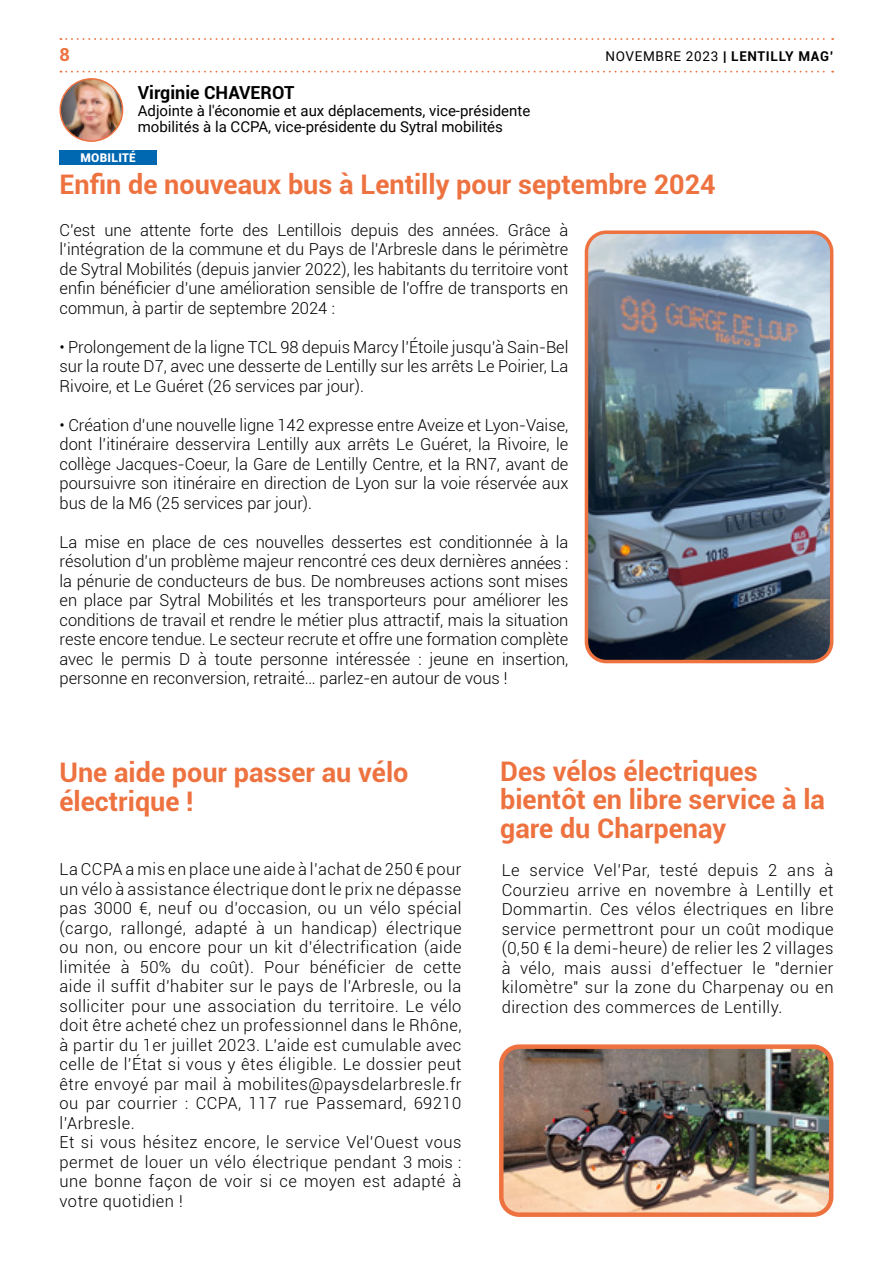
<style>
.page{position:relative;width:893px;height:1263px;background:#fff}
.page>*{position:absolute;margin:0;border:0;box-sizing:border-box;transform-origin:0 0}
.t1{font:700 27px/28.5px "Roboto";color:#ee7240}
.t2{font:700 18px "Roboto";color:#000}
.t3{font:700 18px "Roboto";color:#ee7240}
.t4{font:300 16.5px/19.5px "Roboto";letter-spacing:.03em;color:#000;text-align:justify}
.t5{font:15px/16.5px "Roboto";color:#000}
.t6{font:700 13.5px "Roboto";letter-spacing:.05em;color:#000}
.t7{font:900 12px "Roboto";letter-spacing:.02em;color:#fff}
.s1{font-weight:400}
</style>
<div class="page">
<svg style="left:60px;top:38px;width:773px;height:2px"></svg>
<svg style="left:60px;top:71px;width:773px;height:2px"></svg>
<img style="left:60px;top:79px;width:63px;height:62px;border-radius:31px">
<div style="left:60px;top:78px;width:63px;height:64px;border:2px solid #ee7240;border-radius:50%"></div>
<div style="left:60px;top:150px;width:97px;height:14px;background:#0067b1"></div>
<img style="left:588px;top:234px;width:244px;height:426px">
<div style="left:585px;top:230px;width:248px;height:433px;border:3px solid #ee7240;border-radius:20px"></div>
<img style="left:504px;top:1049px;width:324px;height:163px">
<div style="left:499px;top:1044px;width:334px;height:173px;border:4px solid #ee7240;border-radius:18px"></div>
<p class="t3" style="left:60px;top:41px;width:12px">8</p>
<p class="t6" style="left:605px;top:46px;width:230px"><span class="s1">NOVEMBRE 2023</span> | LENTILLY MAG’</p>
<p class="t2" style="left:138px;top:80px;width:158px">Virginie CHAVEROT</p>
<p class="t5" style="left:138px;top:101px;width:394px">Adjointe à l'économie et aux déplacements, vice-présidente mobilités à la CCPA, vice-présidente du Sytral mobilités</p>
<p class="t7" style="left:80px;top:149px;width:57px">MOBILITÉ</p>
<h1 class="t1" style="left:60px;top:170px;width:658px">Enfin de nouveaux bus à Lentilly pour septembre 2024</h1>
<p class="t4" style="left:60px;top:219px;width:510px">C’est une attente forte des Lentillois depuis des années. Grâce à l’intégration de la commune et du Pays de l’Arbresle dans le périmètre de Sytral Mobilités (depuis janvier 2022), les habitants du territoire vont enfin bénéficier d’une amélioration sensible de l’offre de transports en commun, à partir de septembre 2024 :</p>
<p class="t4" style="left:60px;top:337px;width:510px">• Prolongement de la ligne TCL 98 depuis Marcy l’Étoile jusqu’à Sain-Bel sur la route D7, avec une desserte de Lentilly sur les arrêts Le Poirier, La Rivoire, et Le Guéret (26 services par jour).</p>
<p class="t4" style="left:60px;top:415px;width:510px">• Création d’une nouvelle ligne 142 expresse entre Aveize et Lyon-Vaise, dont l’itinéraire desservira Lentilly aux arrêts Le Guéret, la Rivoire, le collège Jacques-Coeur, la Gare de Lentilly Centre, et la RN7, avant de poursuivre son itinéraire en direction de Lyon sur la voie réservée aux bus de la M6 (25 services par jour).</p>
<p class="t4" style="left:60px;top:532px;width:510px">La mise en place de ces nouvelles dessertes est conditionnée à la résolution d’un problème majeur rencontré ces deux dernières années : la pénurie de conducteurs de bus. De nombreuses actions sont mises en place par Sytral Mobilités et les transporteurs pour améliorer les conditions de travail et rendre le métier plus attractif, mais la situation reste encore tendue. Le secteur recrute et offre une formation complète avec le permis D à toute personne intéressée : jeune en insertion, personne en reconversion, retraité… parlez-en autour de vous !</p>
<h1 class="t1" style="left:60px;top:757px;width:350px">Une aide pour passer au vélo électrique !</h1>
<h1 class="t1" style="left:500px;top:756px;width:326px">Des vélos électriques bientôt en libre service à la gare du Charpenay</h1>
<p class="t4" style="left:60px;top:859px;width:403px;text-align:left">La CCPA a mis en place une aide à l’achat de 250 € pour un vélo à assistance électrique dont le prix ne dépasse pas 3000 €, neuf ou d’occasion, ou un vélo spécial (cargo, rallongé, adapté à un handicap) électrique ou non, ou encore pour un kit d’électrification (aide limitée à 50% du coût). Pour bénéficier de cette aide il suffit d’habiter sur le pays de l’Arbresle, ou la solliciter pour une association du territoire. Le vélo doit être acheté chez un professionnel dans le Rhône, à partir du 1er juillet 2023. L’aide est cumulable avec celle de l’État si vous y êtes éligible. Le dossier peut être envoyé par mail à mobilites@paysdelarbresle.fr ou par courrier : CCPA, 117 rue Passemard, 69210 l’Arbresle.<br>Et si vous hésitez encore, le service Vel’Ouest vous permet de louer un vélo électrique pendant 3 mois : une bonne façon de voir si ce moyen est adapté à votre quotidien !</p>
<p class="t4" style="left:502px;top:860px;width:333px">Le service Vel’Par, testé depuis 2 ans à Courzieu arrive en novembre à Lentilly et Dommartin. Ces vélos électriques en libre service permettront pour un coût modique (0,50 € la demi-heure) de relier les 2 villages à vélo, mais aussi d’effectuer le "dernier kilomètre" sur la zone du Charpenay ou en direction des commerces de Lentilly.</p>
</div>
